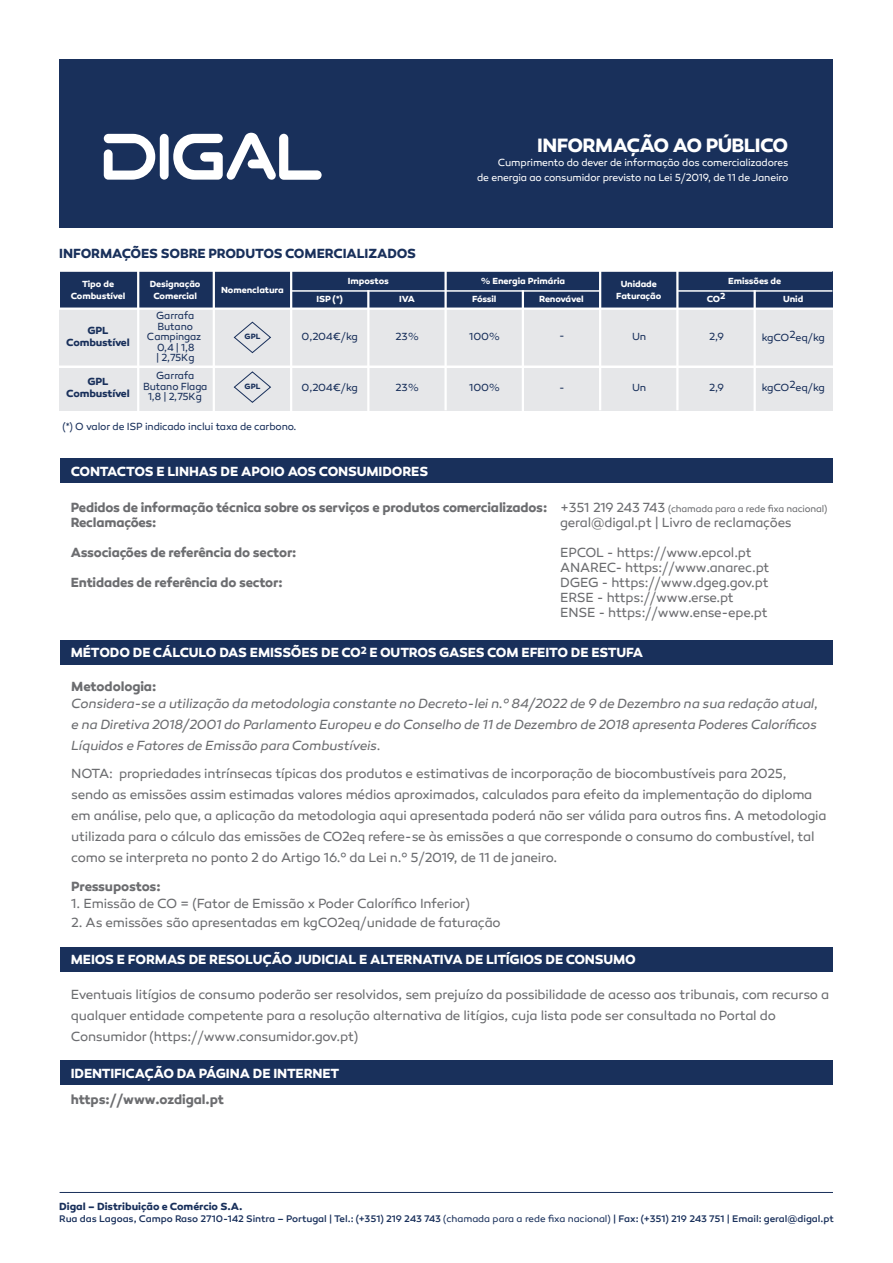
<style>
.page{position:relative;width:893px;height:1263px;background:#fff}
.page>*{position:absolute;margin:0;border:0;box-sizing:border-box;transform-origin:0 0}
.t1{font:700 19.65px "Canaro";letter-spacing:-.03em;color:#fff}
.t2{font:13.5px/21px "Canaro";letter-spacing:-.015em;color:#6c6d70}
.t3{font:italic 13.5px/21px "Canaro";letter-spacing:-.015em;color:#6c6d70;text-align:justify}
.t4{font:700 13.5px "Canaro";letter-spacing:-.01em;color:#fff}
.t5{font:700 13.5px/15px "Canaro";letter-spacing:-.015em;color:#6c6d70;scale:.96 1}
.t6{font:700 13.5px "Canaro";letter-spacing:-.015em;color:#6c6d70}
.t7{font:700 13.5px "Canaro";letter-spacing:-.01em;color:#19305b}
.t8{font:10.5px "Canaro";letter-spacing:-.01em;color:#19305b}
.t9{font:10.5px/15px "Canaro";letter-spacing:-.015em;color:#fff;text-align:right}
.t10{font:10.5px/10.5px "Canaro";letter-spacing:-.01em;color:#19305b;text-align:center;scale:.96 1}
.t11{font:700 10.5px/12px "Canaro";letter-spacing:-.01em;color:#19305b;text-align:center}
.t12{font:500 9.75px "Canaro";letter-spacing:-.005em;color:#19305b}
.t13{font:9.75px "Canaro";letter-spacing:-.015em;color:#6c6d70}
.t14{font:700 9px/12px "Canaro";letter-spacing:-.01em;color:#fff;text-align:center}
.t15{font:700 9px "Canaro";letter-spacing:-.035em;color:#fff}
.t16{font:700 7.8px "Canaro";letter-spacing:-.005em;color:#19305b}
.s1{font-size:13.5px}
.s2{font-weight:400}
</style>
<div class="page">
<div style="left:60px;top:271px;width:772px;height:38px;background:#19305b"></div>
<hr style="left:52px;top:270px;width:780px;height:2px;background:#fff">
<div style="left:60px;top:308px;width:78px;height:59px;background:#e6e7e9"></div>
<div style="left:138px;top:308px;width:694px;height:59px;background:#e6e7e9"></div>
<svg style="left:233px;top:321px;width:38px;height:33px"></svg>
<div style="left:60px;top:368px;width:78px;height:42px;background:#e6e7e9"></div>
<div style="left:138px;top:368px;width:694px;height:42px;background:#e6e7e9"></div>
<svg style="left:233px;top:371px;width:38px;height:32px"></svg>
<hr style="left:291px;top:290px;width:309px;height:2px;background:#fff">
<hr style="left:678px;top:290px;width:154px;height:2px;background:#fff">
<hr style="left:52px;top:308px;width:781px;height:2px;background:#fff">
<hr style="left:52px;top:365px;width:781px;height:3px;background:#fff">
<div style="left:60px;top:947px;width:772px;height:25px;background:#19305b"></div>
<div style="left:60px;top:1061px;width:772px;height:24px;background:#19305b"></div>
<div style="left:60px;top:640px;width:772px;height:24px;background:#19305b"></div>
<div style="left:60px;top:459px;width:772px;height:24px;background:#19305b"></div>
<hr style="left:60px;top:1192px;width:773px;height:1px;background:#19305b">
<hr style="left:137px;top:271px;width:2px;height:142px;background:#fff">
<hr style="left:213px;top:271px;width:2px;height:143px;background:#fff">
<hr style="left:290px;top:271px;width:2px;height:140px;background:#fff">
<hr style="left:367px;top:290px;width:2px;height:124px;background:#fff">
<hr style="left:444px;top:271px;width:3px;height:139px;background:#fff">
<hr style="left:522px;top:290px;width:2px;height:124px;background:#fff">
<hr style="left:599px;top:271px;width:2px;height:139px;background:#fff">
<hr style="left:676px;top:271px;width:2px;height:139px;background:#fff">
<hr style="left:754px;top:290px;width:2px;height:124px;background:#fff">
<div style="left:59px;top:59px;width:773px;height:169px;background:#19305b"></div>
<svg style="left:104px;top:133px;width:218px;height:47px"></svg>
<h1 class="t1" style="left:537px;top:133px;width:253px">INFORMAÇÃO AO PÚBLICO</h1>
<p class="t9" style="left:477px;top:155px;width:313px">Cumprimento do dever de informação dos comercializadores<br>de energia ao consumidor previsto na Lei 5/2019, de 11 de Janeiro</p>
<p class="t7" style="left:59px;top:245px;width:358px">INFORMAÇÕES SOBRE PRODUTOS COMERCIALIZADOS</p>
<p class="t14" style="left:71px;top:278px;width:56px">Tipo de<br>Combustível</p>
<p class="t14" style="left:150px;top:278px;width:52px">Designação<br>Comercial</p>
<p class="t14" style="left:616px;top:278px;width:47px">Unidade<br>Faturação</p>
<p class="t14" style="left:472px;top:272px;width:95px;line-height:18px;text-align:left;text-indent:9px">% Energia Primária<br>Fóssil</p>
<p class="t14" style="left:348px;top:275px;width:42px">Impostos</p>
<p class="t14" style="left:221px;top:284px;width:64px">Nomenclatura</p>
<p class="t14" style="left:317px;top:293px;width:28px">ISP (*)</p>
<p class="t14" style="left:399px;top:293px;width:17px">IVA</p>
<p class="t15" style="left:539px;top:294px;width:46px">Renovável</p>
<p class="t14" style="left:728px;top:275px;width:55px">Emissões de</p>
<p class="t14" style="left:707px;top:293px;width:20px">CO2</p>
<p class="t14" style="left:783px;top:293px;width:22px">Unid</p>
<p class="t10" style="left:147px;top:310px;width:58px">Garrafa<br>Butano<br>Campingaz<br>0,4 | 1,8<br>| 2,75Kg</p>
<p class="t10" style="left:143px;top:370px;width:69px">Garrafa<br>Butano Flaga<br>1,8 | 2,75Kg</p>
<p class="t11" style="left:66px;top:324px;width:65px">GPL<br>Combustível</p>
<p class="t16" style="left:245px;top:331px;width:17px">GPL</p>
<p class="t8" style="left:302px;top:330px;width:58px">0,204€/kg</p>
<p class="t8" style="left:396px;top:330px;width:25px">23%</p>
<p class="t8" style="left:469px;top:330px;width:33px">100%</p>
<p class="t8" style="left:559px;top:330px;width:7px">-</p>
<p class="t8" style="left:632px;top:330px;width:16px">Un</p>
<p class="t8" style="left:709px;top:330px;width:16px">2,9</p>
<p class="t8" style="left:762px;top:331px;width:65px">kgCO2eq/kg</p>
<p class="t11" style="left:66px;top:375px;width:65px">GPL<br>Combustível</p>
<p class="t16" style="left:245px;top:381px;width:17px">GPL</p>
<p class="t8" style="left:302px;top:381px;width:58px">0,204€/kg</p>
<p class="t8" style="left:396px;top:381px;width:25px">23%</p>
<p class="t8" style="left:469px;top:381px;width:33px">100%</p>
<p class="t8" style="left:559px;top:381px;width:7px">-</p>
<p class="t8" style="left:632px;top:381px;width:16px">Un</p>
<p class="t8" style="left:709px;top:381px;width:16px">2,9</p>
<p class="t8" style="left:762px;top:381px;width:65px">kgCO2eq/kg</p>
<p class="t8" style="left:62px;top:421px;width:236px">(*) O valor de ISP indicado inclui taxa de carbono.</p>
<p class="t4" style="left:71px;top:463px;width:359px">CONTACTOS E LINHAS DE APOIO AOS CONSUMIDORES</p>
<p class="t5" style="left:71px;top:500px;width:498px">Pedidos de informação técnica sobre os serviços e produtos comercializados:<br>Reclamações:</p>
<p class="t5" style="left:71px;top:545px;width:237px">Associações de referência do sector:</p>
<p class="t5" style="left:71px;top:575px;width:222px">Entidades de referência do sector:</p>
<p class="t13" style="left:560px;top:503px;width:269px"><span class="s1">+351 219 243 743</span> (chamada para a rede fixa nacional)</p>
<p class="t2" style="left:560px;top:512px;width:233px">geral@digal.pt | Livro de reclamações</p>
<p class="t2" style="left:560px;top:545px;width:211px;line-height:15px">EPCOL - https://www.epcol.pt<br>ANAREC- https://www.anarec.pt<br>DGEG - https://www.dgeg.gov.pt<br>ERSE - https://www.erse.pt<br>ENSE - https://www.ense-epe.pt</p>
<p class="t4" style="left:71px;top:644px;width:574px">MÉTODO DE CÁLCULO DAS EMISSÕES DE CO<sup>2</sup> E OUTROS GASES COM EFEITO DE ESTUFA</p>
<p class="t6" style="left:71px;top:678px;width:87px">Metodologia:</p>
<p class="t3" style="left:71px;top:693px;width:748px">Considera-se a utilização da metodologia constante no Decreto-lei n.º 84/2022 de 9 de Dezembro na sua redação atual, e na Diretiva 2018/2001 do Parlamento Europeu e do Conselho de 11 de Dezembro de 2018 apresenta Poderes Caloríficos Líquidos e Fatores de Emissão para Combustíveis.</p>
<p class="t2" style="left:71px;top:763px;width:757px">NOTA: propriedades intrínsecas típicas dos produtos e estimativas de incorporação de biocombustíveis para 2025, sendo as emissões assim estimadas valores médios aproximados, calculados para efeito da implementação do diploma em análise, pelo que, a aplicação da metodologia aqui apresentada poderá não ser válida para outros fins. A metodologia utilizada para o cálculo das emissões de CO2eq refere-se às emissões a que corresponde o consumo do combustível, tal como se interpreta no ponto 2 do Artigo 16.º da Lei n.º 5/2019, de 11 de janeiro.</p>
<p class="t6" style="left:71px;top:878px;width:91px">Pressupostos:</p>
<p class="t2" style="left:71px;top:893px;width:400px">1. Emissão de CO = (Fator de Emissão x Poder Calorífico Inferior)</p>
<p class="t2" style="left:71px;top:912px;width:431px">2. As emissões são apresentadas em kgCO2eq/unidade de faturação</p>
<p class="t4" style="left:71px;top:951px;width:567px">MEIOS E FORMAS DE RESOLUÇÃO JUDICIAL E ALTERNATIVA DE LITÍGIOS DE CONSUMO</p>
<p class="t2" style="left:71px;top:984px;width:760px">Eventuais litígios de consumo poderão ser resolvidos, sem prejuízo da possibilidade de acesso aos tribunais, com recurso a qualquer entidade competente para a resolução alternativa de litígios, cuja lista pode ser consultada no Portal do<br>Consumidor (https://www.consumidor.gov.pt)</p>
<p class="t4" style="left:71px;top:1064px;width:270px">IDENTIFICAÇÃO DA PÁGINA DE INTERNET</p>
<p class="t6" style="left:71px;top:1091px;width:155px">https://www.ozdigal.pt</p>
<p class="t11" style="left:59px;top:1201px;width:185px">Digal – Distribuição e Comércio S.A.</p>
<p class="t12" style="left:59px;top:1213px;width:776px">Rua das Lagoas, Campo Raso 2710-142 Sintra – Portugal | Tel.: (+351) 219 243 743 <span class="s2">(chamada para a rede fixa nacional)</span> | Fax: (+351) 219 243 751 | Email: geral@digal.pt</p>
</div>
